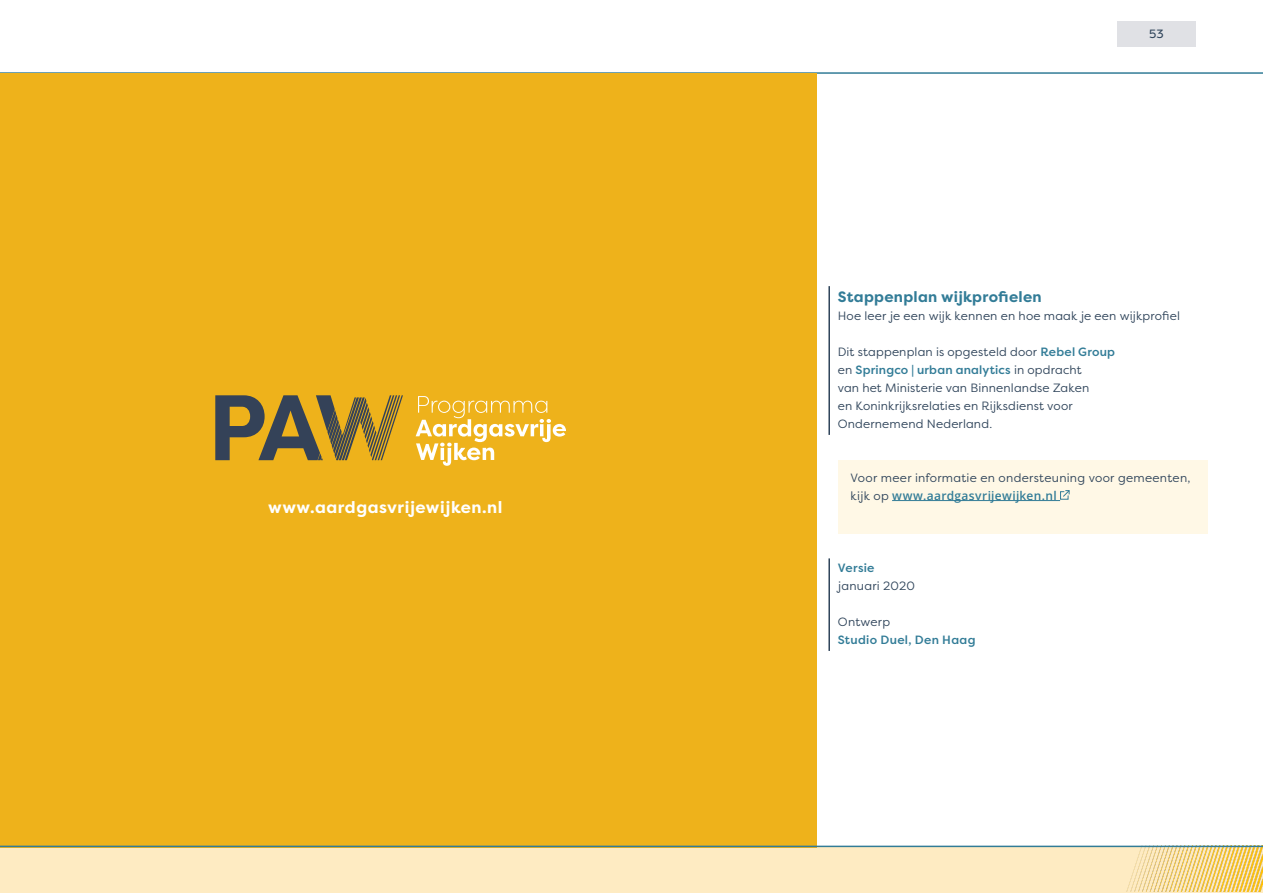
<style>
.page{position:relative;width:1263px;height:893px;background:#fff}
.page>*{position:absolute;margin:0;border:0;box-sizing:border-box;transform-origin:0 0}
.t1{font:700 16.5px "Filson Pro";letter-spacing:.03em;color:#fff}
.t2{font:700 15px "Filson Pro";letter-spacing:.02em;color:#327c97}
.t3{font:12px/18px "Filson Pro";letter-spacing:.015em;color:#30455b}
.t4{font:600 12px "Open Sans";letter-spacing:.025em;color:#327c97}
.t5{font:500 12px "Filson Pro";letter-spacing:.03em;color:#327c97}
.t6{font:12px "Filson Pro";color:#30455b}
.s1{font-weight:500;color:#327c97}
.s2{font-family:"Filson Pro";font-weight:400;color:#30455b}
</style>
<div class="page">
<div style="left:0;top:847px;width:1263px;height:46px;background:#feebc2"></div>
<img style="left:1118px;top:847px;width:145px;height:45px">
<div style="left:1117px;top:21px;width:79px;height:26px;background:#e0e1e5"></div>
<hr style="left:0;top:72px;width:1263px;height:2px;background:#327c97">
<div style="left:0;top:73px;width:816px;height:775px;background:#eeb21b"></div>
<hr style="left:828px;top:286px;width:2px;height:149px;background:#30455b">
<div style="left:838px;top:460px;width:370px;height:73px;background:#fff8e6"></div>
<hr style="left:892px;top:500px;width:168px;height:1px;background:#327c97">
<hr style="left:828px;top:558px;width:2px;height:93px;background:#30455b">
<svg style="left:1060px;top:490px;width:10px;height:10px"></svg>
<svg style="left:416px;top:396px;width:150px;height:70px"></svg>
<svg style="left:215px;top:395px;width:188px;height:65px"></svg>
<hr style="left:0;top:846px;width:1263px;height:1px;background:#327c97">
<h1 class="t1" style="left:268px;top:497px;width:236px">www.aardgasvrijewijken.nl</h1>
<p class="t6" style="left:1149px;top:26px;width:16px">53</p>
<p class="t2" style="left:838px;top:287px;width:205px">Stappenplan wijkprofielen</p>
<p class="t3" style="left:838px;top:306px;width:344px">Hoe leer je een wijk kennen en hoe maak je een wijkprofiel</p>
<p class="t3" style="left:838px;top:342px;width:279px">Dit stappenplan is opgesteld door <span class="s1">Rebel Group </span>en <span class="s1">Springco | urban analytics</span> in opdracht<br>van het Ministerie van Binnenlandse Zaken<br>en Koninkrijksrelaties en Rijksdienst voor Ondernemend Nederland.</p>
<p class="t3" style="left:850px;top:468px;width:342px">Voor meer informatie en ondersteuning voor gemeenten,</p>
<p class="t4" style="left:850px;top:487px;width:208px"><span class="s2">kijk op</span> www.aardgasvrijewijken.nl</p>
<p class="t5" style="left:838px;top:559px;width:38px">Versie</p>
<p class="t3" style="left:838px;top:576px;width:79px">januari 2020</p>
<p class="t3" style="left:838px;top:612px;width:54px">Ontwerp</p>
<p class="t5" style="left:838px;top:631px;width:139px">Studio Duel, Den Haag</p>
</div>
